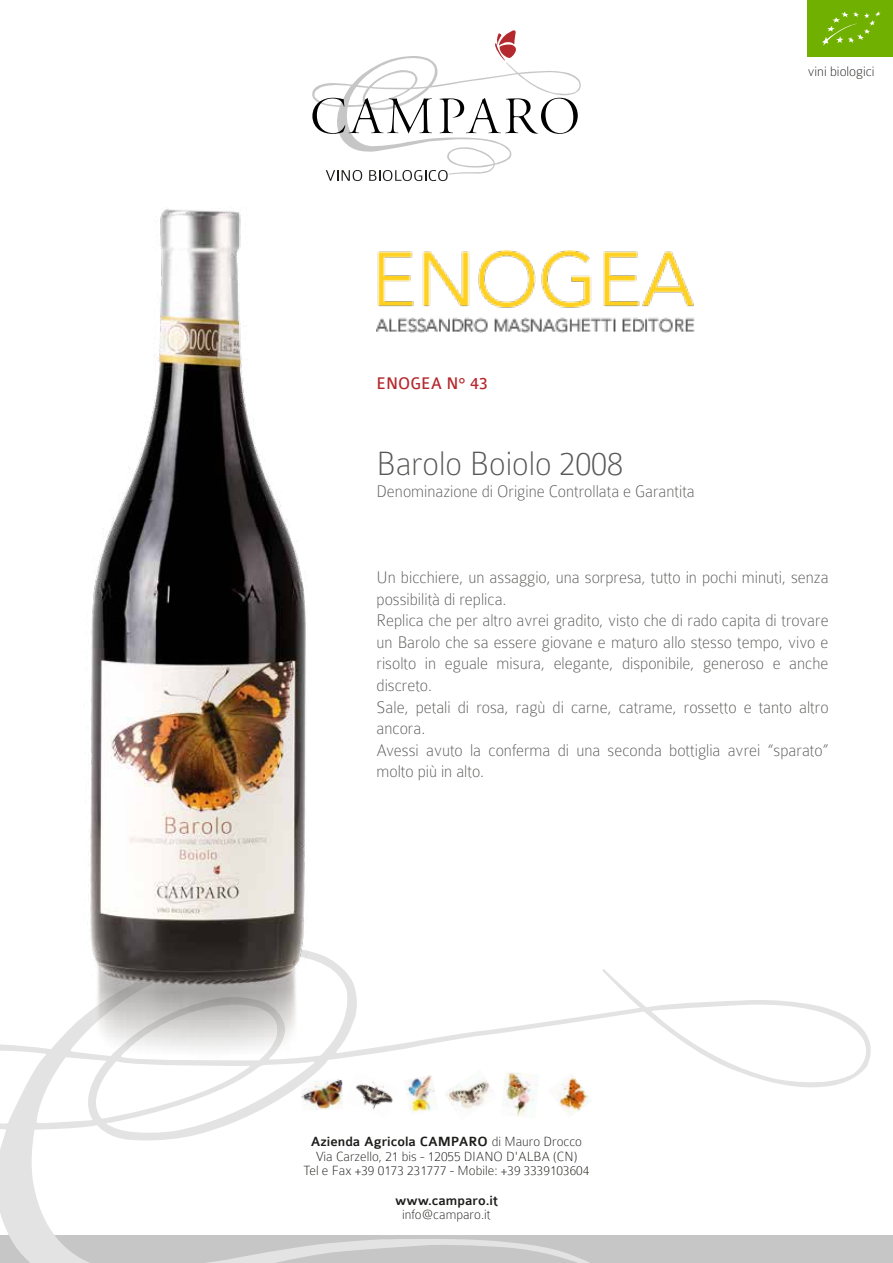
<style>
.page{position:relative;width:893px;height:1263px;background:#fff}
.page>*{position:absolute;margin:0;border:0;box-sizing:border-box;transform-origin:0 0}
.t1{font:100 36px "Colaborate";color:#575756;scale:.96 1}
.t2{font:100 18px/21.6px "Colaborate";color:#575756;scale:.96 1}
.t3{font:18px "Colaborate";color:#b4292d;scale:.96 1}
.t4{font:100 14.55px "Colaborate";color:#1d1d1b}
.t5{font:100 14.25px/14.7px "Colaborate";color:#1d1d1b;text-align:center}
.t6{font:500 14.25px "Colaborate";color:#1d1d1b}
.s1{font-weight:500}
</style>
<div class="page">
<svg style="left:312px;top:30px;width:269px;height:128px"></svg>
<div style="left:808px;top:0;width:85px;height:57px;background:#70b000"></div>
<svg style="left:822px;top:11px;width:59px;height:35px"></svg>
<svg style="left:0;top:969px;width:891px;height:294px"></svg>
<img style="left:0;top:113px;width:510px;height:989px">
<img style="left:376px;top:250px;width:318px;height:82px">
<p class="t4" style="left:808px;top:64px;width:68px">vini biologici</p>
<p class="t3" style="left:376px;top:373px;width:118px">ENOGEA N° 43</p>
<h1 class="t1" style="left:376px;top:445px;width:258px">Barolo Boiolo 2008</h1>
<p class="t2" style="left:376px;top:480px;width:333px">Denominazione di Origine Controllata e Garantita</p>
<p class="t2" style="left:376px;top:566px;width:472px">Un bicchiere, un assaggio, una sorpresa, tutto in pochi minuti, senza possibilità di replica.<br>Replica che per altro avrei gradito, visto che di rado capita di trovare un Barolo che sa essere giovane e maturo allo stesso tempo, vivo e risolto in eguale misura, elegante, disponibile, generoso e anche discreto.<br>Sale, petali di rosa, ragù di carne, catrame, rossetto e tanto altro ancora.<br>Avessi avuto la conferma di una seconda bottiglia avrei “sparato” molto più in alto.</p>
<p class="t5" style="left:304px;top:1134px;width:287px"><span class="s1">Azienda Agricola CAMPARO</span> di Mauro Drocco<br>Via Carzello, 21 bis - 12055 DIANO D'ALBA (CN)<br>Tel e Fax +39 0173 231777 - Mobile: +39 3339103604</p>
<p class="t6" style="left:395px;top:1193px;width:104px">www.camparo.it</p>
<p class="t5" style="left:402px;top:1207px;width:90px">info@camparo.it</p>
</div>
